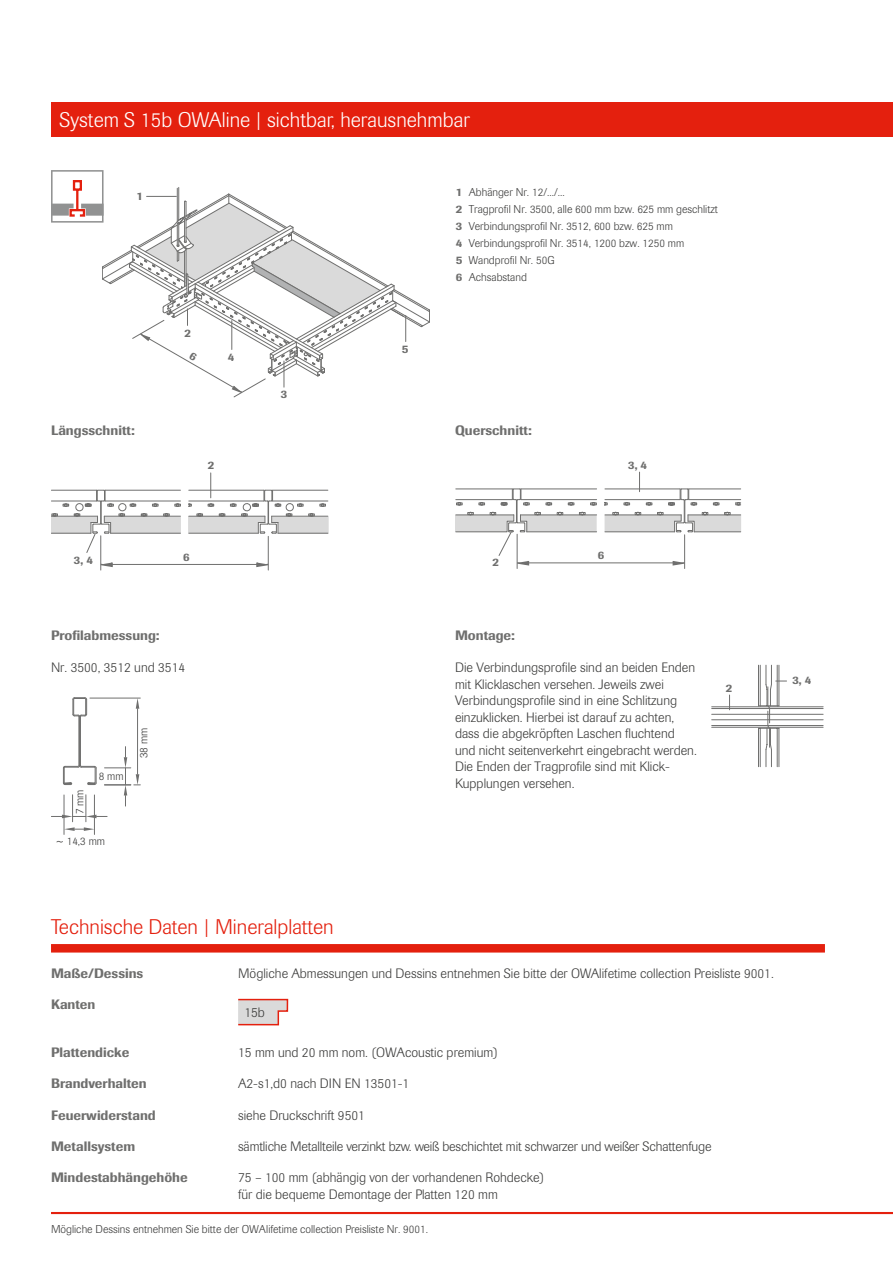
<style>
.page{position:relative;width:893px;height:1263px;background:#fff}
.page>*{position:absolute;margin:0;border:0;box-sizing:border-box;transform-origin:0 0}
.t1{font:300 21px "Imago Pro";color:#fff}
.t2{font:300 21px "Imago Pro";color:#e4200e}
.t3{font:300 13.5px/16.5px "Imago Pro";color:#3b3b3a}
.t4{font:500 13.5px "Imago Pro";color:#6f6f6e}
.t5{font:300 11.25px/17px "Imago Pro";color:#3b3b3a}
.t6{font:500 11.25px "Imago Pro";color:#6f6f6e}
.s1{font-weight:500;color:#6f6f6e}
</style>
<div class="page">
<div style="left:51px;top:102px;width:842px;height:34px;background:#e4200e"></div>
<div style="left:51px;top:944px;width:774px;height:8px;background:#e4200e"></div>
<svg style="left:238px;top:999px;width:50px;height:26px"></svg>
<hr style="left:51px;top:1212px;width:842px;height:2px;background:#e4200e">
<hr style="left:100px;top:536px;width:1px;height:34px;background:#6f6f6e">
<hr style="left:268px;top:536px;width:1px;height:34px;background:#6f6f6e">
<hr style="left:112px;top:564px;width:145px;height:1px;background:#6f6f6e">
<svg style="left:100px;top:561px;width:13px;height:7px"></svg>
<svg style="left:256px;top:561px;width:13px;height:7px"></svg>
<svg style="left:51px;top:490px;width:130px;height:63px"></svg>
<svg style="left:188px;top:473px;width:141px;height:61px"></svg>
<svg style="left:604px;top:472px;width:137px;height:60px"></svg>
<hr style="left:517px;top:534px;width:1px;height:34px;background:#6f6f6e">
<hr style="left:684px;top:535px;width:1px;height:33px;background:#6f6f6e">
<hr style="left:528px;top:563px;width:145px;height:1px;background:#6f6f6e">
<svg style="left:455px;top:488px;width:142px;height:78px"></svg>
<svg style="left:672px;top:559px;width:14px;height:7px"></svg>
<hr style="left:64px;top:795px;width:1px;height:39px;background:#6f6f6e">
<hr style="left:94px;top:795px;width:1px;height:39px;background:#6f6f6e">
<svg style="left:51px;top:697px;width:89px;height:134px"></svg>
<svg style="left:711px;top:665px;width:113px;height:102px"></svg>
<svg style="left:51px;top:170px;width:379px;height:228px"></svg>
<h1 class="t1" style="left:60px;top:106px;width:412px">System S 15b OWAline | sichtbar, herausnehmbar</h1>
<p class="t6" style="left:137px;top:188px;width:8px">1</p>
<p class="t5" style="left:456px;top:183px;width:264px"><span class="s1">1</span> Abhänger Nr. 12/.../...<br><span class="s1">2</span> Tragprofil Nr. 3500, alle 600 mm bzw. 625 mm geschlitzt <span class="s1">3</span> Verbindungsprofil Nr. 3512, 600 bzw. 625 mm<br><span class="s1">4</span> Verbindungsprofil Nr. 3514, 1200 bzw. 1250 mm<br><span class="s1">5</span> Wandprofil Nr. 50G<br><span class="s1">6</span> Achsabstand</p>
<p class="t6" style="left:184px;top:325px;width:8px">2</p>
<p class="t6" style="left:228px;top:350px;width:8px">4</p>
<p class="t6" style="left:281px;top:387px;width:8px">3</p>
<p class="t6" style="left:402px;top:342px;width:8px">5</p>
<p class="t4" style="left:51px;top:422px;width:85px">Längsschnitt:</p>
<p class="t4" style="left:455px;top:422px;width:78px">Querschnitt:</p>
<p class="t6" style="left:208px;top:458px;width:8px">2</p>
<p class="t6" style="left:628px;top:458px;width:20px">3, 4</p>
<p class="t6" style="left:74px;top:552px;width:20px">3, 4</p>
<p class="t6" style="left:183px;top:550px;width:8px">6</p>
<p class="t4" style="left:51px;top:626px;width:110px">Profilabmessung:</p>
<p class="t3" style="left:51px;top:659px;width:136px">Nr. 3500, 3512 und 3514</p>
<p class="t5" style="left:71px;top:814px;width:26px;rotate:-90deg">7 mm</p>
<p class="t5" style="left:99px;top:767px;width:26px">8 mm</p>
<p class="t5" style="left:56px;top:832px;width:51px">~ 14,3 mm</p>
<p class="t5" style="left:135px;top:758px;width:32px;rotate:-90deg">38 mm</p>
<p class="t6" style="left:492px;top:554px;width:8px">2</p>
<p class="t6" style="left:598px;top:548px;width:8px">6</p>
<p class="t4" style="left:455px;top:626px;width:61px">Montage:</p>
<p class="t3" style="left:455px;top:659px;width:243px">Die Verbindungsprofile sind an beiden Enden mit Klicklaschen versehen. Jeweils zwei Verbindungsprofile sind in eine Schlitzung einzuklicken. Hierbei ist darauf zu achten, dass die abgekröpften Laschen fluchtend und nicht seitenverkehrt eingebracht werden.<br>Die Enden der Tragprofile sind mit Klick-Kupplungen versehen.</p>
<p class="t6" style="left:726px;top:681px;width:8px">2</p>
<p class="t6" style="left:792px;top:673px;width:20px">3, 4</p>
<h1 class="t2" style="left:51px;top:913px;width:284px">Technische Daten | Mineralplatten</h1>
<p class="t4" style="left:51px;top:964px;width:94px">Maße/Dessins</p>
<p class="t3" style="left:238px;top:964px;width:537px">Mögliche Abmessungen und Dessins entnehmen Sie bitte der OWAlifetime collection Preisliste 9001.</p>
<p class="t4" style="left:51px;top:995px;width:46px">Kanten</p>
<p class="t3" style="left:244px;top:1004px;width:22px">15b</p>
<p class="t4" style="left:51px;top:1043px;width:80px">Plattendicke</p>
<p class="t3" style="left:238px;top:1044px;width:261px">15 mm und 20 mm nom. (OWAcoustic premium)</p>
<p class="t4" style="left:51px;top:1075px;width:97px">Brandverhalten</p>
<p class="t3" style="left:238px;top:1075px;width:173px">A2-s1,d0 nach DIN EN 13501-1</p>
<p class="t4" style="left:51px;top:1106px;width:106px">Feuerwiderstand</p>
<p class="t3" style="left:238px;top:1106px;width:128px">siehe Druckschrift 9501</p>
<p class="t4" style="left:51px;top:1137px;width:86px">Metallsystem</p>
<p class="t3" style="left:238px;top:1138px;width:475px">sämtliche Metallteile verzinkt bzw. weiß beschichtet mit schwarzer und weißer Schattenfuge</p>
<p class="t4" style="left:51px;top:1169px;width:138px">Mindestabhängehöhe</p>
<p class="t3" style="left:238px;top:1169px;width:308px">75 – 100 mm (abhängig von der vorhandenen Rohdecke) für die bequeme Demontage der Platten 120 mm</p>
<p class="t5" style="left:51px;top:1221px;width:379px">Mögliche Dessins entnehmen Sie bitte der OWAlifetime collection Preisliste Nr. 9001.</p>
</div>
